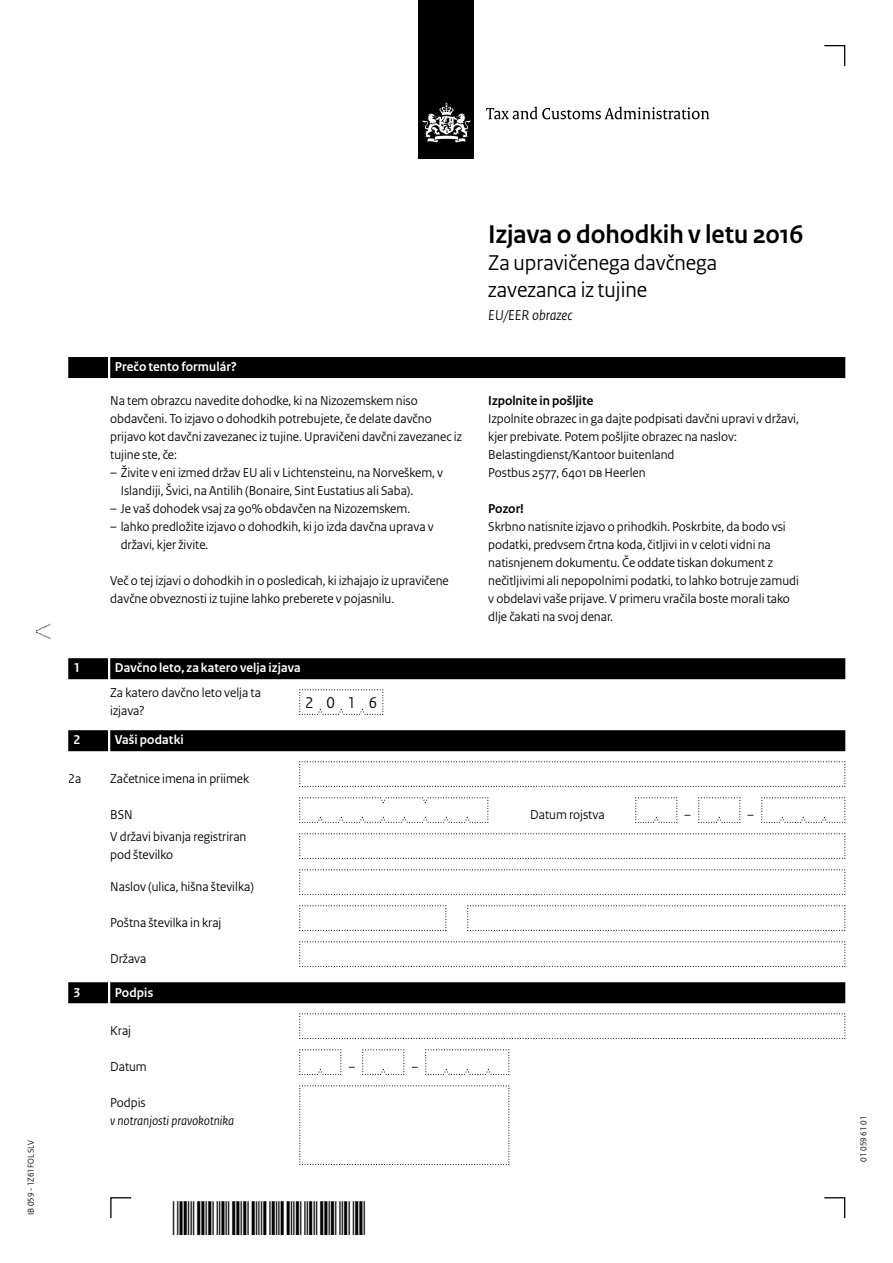
<style>
.page{position:relative;width:893px;height:1263px;background:#fff}
.page>*{position:absolute;margin:0;border:0;box-sizing:border-box;transform-origin:0 0}
.Documentnaam{font:700 27px "Rijksoverheid Sans Heading";color:#000}
.Belastingsoort{font:22.5px/27px "Rijksoverheid Sans Heading";color:#000}
.Veld{font:16.5px "Rijksoverheid Sans Heading";color:#000}
.Onderwerp{font:italic 15px "Rijksoverheid Sans Heading";color:#000}
.Gebruiksaanwijzing{font:13.5px/18px "Rijksoverheid Sans Heading";color:#000}
.Vraag_12{font:13.5px "Rijksoverheid Sans Heading";color:#000}
.KOP_D_Nummer{font:700 13.5px "Rijksoverheid Sans Heading";letter-spacing:.01em;color:#fff}
.Vraag{font:13.5px "Rijksoverheid Sans Heading";color:#000}
.Vraag_12-2{font:italic 13.5px/18px "Rijksoverheid Sans Heading";color:#000}
.Vraag_Nummer{font:13.5px "Rijksoverheid Sans Heading";color:#000}
.KOP_B_Nummer{font:700 13.5px "Rijksoverheid Sans Heading";letter-spacing:.01em;color:#fff}
.Tussenkop{font:700 13.5px "Rijksoverheid Sans Heading";color:#000}
.Vraag_geen_inspring{font:13.5px "Rijksoverheid Sans Heading";color:#000}
.Let_op_kop{font:700 13.5px "Rijksoverheid Sans Heading";color:#000}
.t1{font:9px "Rijksoverheid Sans Heading";color:#000}
.s1{font-style:normal}
</style>
<div class="page">
<div style="left:419px;top:0;width:55px;height:158px;background:#000"></div>
<svg style="left:423px;top:103px;width:47px;height:40px"></svg>
<svg style="left:486px;top:107px;width:223px;height:12px"></svg>
<svg style="left:824px;top:1197px;width:22px;height:22px"></svg>
<svg style="left:110px;top:1197px;width:22px;height:22px"></svg>
<svg style="left:824px;top:45px;width:22px;height:21px"></svg>
<svg style="left:299px;top:1085px;width:211px;height:80px"></svg>
<svg style="left:299px;top:1049px;width:43px;height:26px"></svg>
<svg style="left:362px;top:1049px;width:43px;height:26px"></svg>
<svg style="left:425px;top:1049px;width:85px;height:26px"></svg>
<svg style="left:299px;top:689px;width:85px;height:26px"></svg>
<svg style="left:299px;top:761px;width:547px;height:26px"></svg>
<svg style="left:299px;top:797px;width:190px;height:26px"></svg>
<svg style="left:635px;top:797px;width:43px;height:26px"></svg>
<svg style="left:698px;top:797px;width:43px;height:26px"></svg>
<svg style="left:761px;top:797px;width:85px;height:26px"></svg>
<svg style="left:299px;top:833px;width:547px;height:26px"></svg>
<svg style="left:299px;top:869px;width:547px;height:26px"></svg>
<svg style="left:299px;top:905px;width:148px;height:26px"></svg>
<svg style="left:467px;top:905px;width:379px;height:26px"></svg>
<svg style="left:299px;top:941px;width:547px;height:26px"></svg>
<svg style="left:299px;top:1013px;width:547px;height:26px"></svg>
<svg style="left:36px;top:624px;width:15px;height:15px"></svg>
<div style="left:110px;top:357px;width:735px;height:21px;background:#000"></div>
<div style="left:68px;top:357px;width:40px;height:21px;background:#000"></div>
<div style="left:110px;top:658px;width:735px;height:21px;background:#000"></div>
<div style="left:68px;top:658px;width:40px;height:21px;background:#000"></div>
<div style="left:110px;top:730px;width:735px;height:21px;background:#000"></div>
<div style="left:68px;top:730px;width:40px;height:21px;background:#000"></div>
<div style="left:110px;top:982px;width:735px;height:21px;background:#000"></div>
<div style="left:68px;top:982px;width:40px;height:21px;background:#000"></div>
<p class="t1" style="left:26px;top:1215px;width:76px;rotate:-90deg">IB 059 - 1Z61FOL SLV</p>
<h2 class="KOP_B_Nummer" style="left:115px;top:359px;width:123px">Prečo tento formulár?</h2>
<p class="Gebruiksaanwijzing" style="left:110px;top:392px;width:353px">Na tem obrazcu navedite dohodke, ki na Nizozemskem niso obdavčeni. To izjavo o dohodkih potrebujete, če delate davčno prijavo kot davčni zavezanec iz tujine. Upravičeni davčni zavezanec iz tujine ste, če:</p>
<p class="Gebruiksaanwijzing" style="left:121px;top:464px;width:324px;text-indent:-10px">– Živite v eni izmed držav EU ali v Lichtensteinu, na Norveškem, v<br>Islandiji, Švici, na Antilih (Bonaire, Sint Eustatius ali Saba).</p>
<p class="Gebruiksaanwijzing" style="left:110px;top:500px;width:301px">– Je vaš dohodek vsaj za 90% obdavčen na Nizozemskem.</p>
<p class="Gebruiksaanwijzing" style="left:121px;top:518px;width:314px;text-indent:-10px">– lahko predložite izjavo o dohodkih, ki jo izda davčna uprava v državi, kjer živite.</p>
<p class="Gebruiksaanwijzing" style="left:110px;top:572px;width:340px">Več o tej izjavi o dohodkih in o posledicah, ki izhajajo iz upravičene davčne obveznosti iz tujine lahko preberete v pojasnilu.</p>
<h2 class="KOP_D_Nummer" style="left:74px;top:660px;width:8px">1</h2>
<h2 class="KOP_D_Nummer" style="left:115px;top:660px;width:187px">Davčno leto, za katero velja izjava</h2>
<p class="Vraag_12" style="left:110px;top:685px;width:152px">Za katero davčno leto velja ta</p>
<p class="Vraag_12" style="left:110px;top:703px;width:36px">izjava?</p>
<p class="Veld" style="left:305px;top:693px;width:74px">2016</p>
<h2 class="KOP_D_Nummer" style="left:74px;top:732px;width:8px">2</h2>
<h2 class="KOP_D_Nummer" style="left:115px;top:732px;width:71px">Vaši podatki</h2>
<p class="Vraag_Nummer" style="left:68px;top:771px;width:15px">2a</p>
<p class="Vraag_Nummer" style="left:110px;top:771px;width:141px">Začetnice imena in priimek</p>
<p class="Vraag_12" style="left:110px;top:807px;width:24px">BSN</p>
<p class="Vraag_12" style="left:110px;top:829px;width:138px">V državi bivanja registriran</p>
<p class="Vraag_12" style="left:110px;top:847px;width:64px">pod številko</p>
<p class="Vraag_12" style="left:110px;top:879px;width:145px">Naslov (ulica, hišna številka)</p>
<p class="Vraag" style="left:110px;top:915px;width:113px">Poštna številka in kraj</p>
<p class="Vraag" style="left:110px;top:951px;width:38px">Država</p>
<h2 class="KOP_D_Nummer" style="left:74px;top:984px;width:8px">3</h2>
<h2 class="KOP_D_Nummer" style="left:115px;top:984px;width:40px">Podpis</h2>
<p class="Vraag" style="left:110px;top:1023px;width:22px">Kraj</p>
<p class="Vraag" style="left:110px;top:1059px;width:38px">Datum</p>
<p class="Vraag_12-2" style="left:110px;top:1094px;width:126px"><span class="s1">Podpis<br></span>v notranjosti pravokotnika</p>
<h1 class="Documentnaam" style="left:488px;top:219px;width:317px">Izjava o dohodkih v letu 2016</h1>
<h1 class="Belastingsoort" style="left:488px;top:249px;width:230px">Za upravičenega davčnega zavezanca iz tujine</h1>
<h1 class="Onderwerp" style="left:488px;top:306px;width:85px">EU/EER obrazec</h1>
<h3 class="Tussenkop" style="left:488px;top:393px;width:107px">Izpolnite in pošljite</h3>
<p class="Gebruiksaanwijzing" style="left:488px;top:410px;width:312px">Izpolnite obrazec in ga dajte podpisati davčni upravi v državi, kjer prebivate. Potem pošljite obrazec na naslov:</p>
<p class="Gebruiksaanwijzing" style="left:488px;top:446px;width:188px">Belastingdienst/Kantoor buitenland</p>
<p class="Gebruiksaanwijzing" style="left:488px;top:464px;width:159px">Postbus 2577, 6401 DB Heerlen</p>
<p class="Let_op_kop" style="left:488px;top:501px;width:37px">Pozor!</p>
<p class="Gebruiksaanwijzing" style="left:488px;top:518px;width:312px">Skrbno natisnite izjavo o prihodkih. Poskrbite, da bodo vsi podatki, predvsem črtna koda, čitljivi in v celoti vidni na natisnjenem dokumentu. Če oddate tiskan dokument z nečitljivimi ali nepopolnimi podatki, to lahko botruje zamudi v obdelavi vaše prijave. V primeru vračila boste morali tako dlje čakati na svoj denar.</p>
<p class="Vraag_geen_inspring" style="left:530px;top:807px;width:76px">Datum rojstva</p>
<p class="t1" style="left:858px;top:1161px;width:47px;rotate:-90deg">01 059 61 01</p>
</div>
